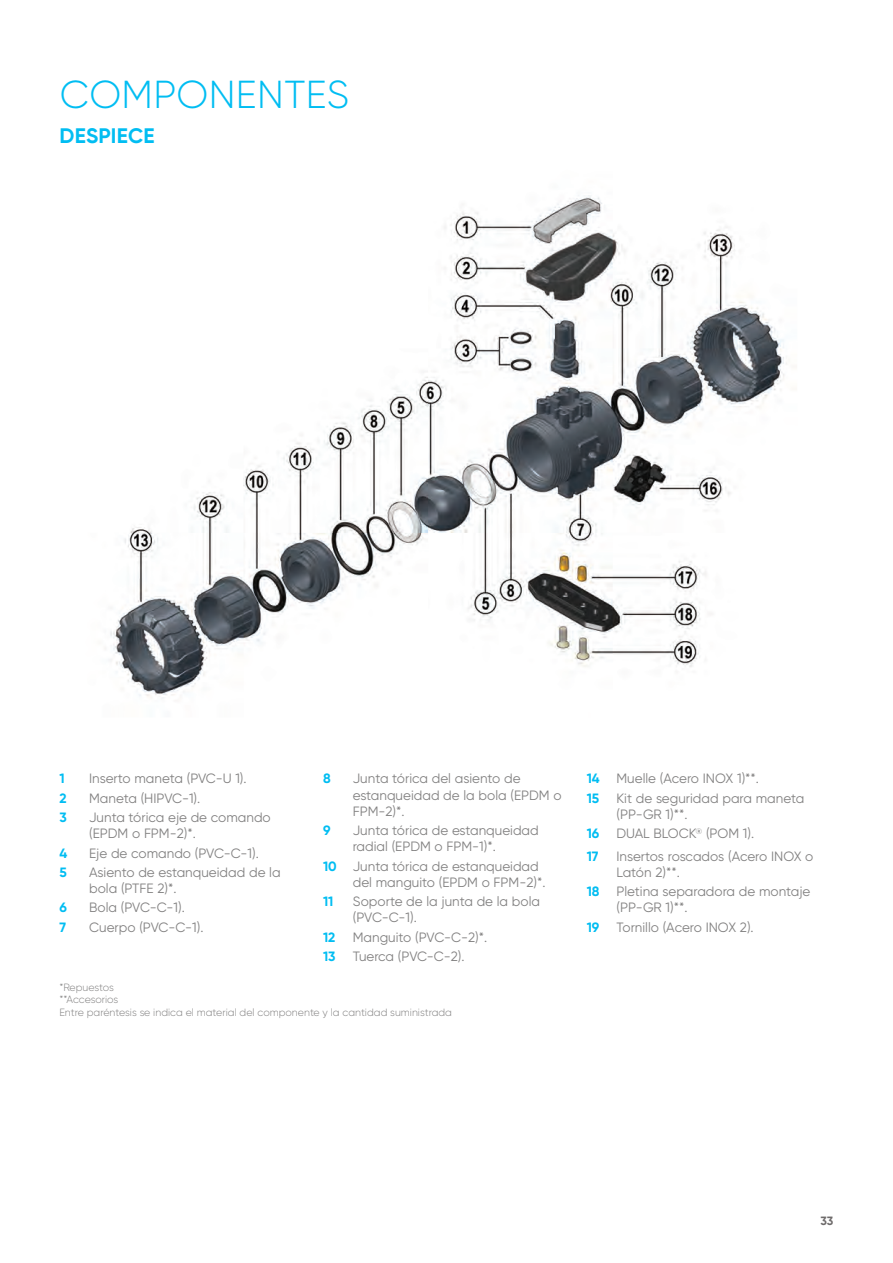
<style>
.page{position:relative;width:893px;height:1263px;background:#fff}
.page>*{position:absolute;margin:0;border:0;box-sizing:border-box;transform-origin:0 0}
.C-N-Titolo{font:300 39px "Gilroy";letter-spacing:.01em;color:#01bdf2}
.C-9-1-Sottotitolo{font:700 21px "Gilroy";letter-spacing:.01em;color:#01bdf2}
.TabVar3_Val2{font:13.5px/16.2px "Gilroy";color:#828181}
.TabVar3_Val1{font:700 13.5px "Gilroy";color:#01bdf2}
.t1{font:700 12px "Gilroy";color:#6e6b6b}
.C-9-1-NotaElencoComp{font:300 10.5px "Gilroy";color:#828181}
</style>
<div class="page">
<img style="left:105px;top:195px;width:682px;height:504px">
<p class="C-N-Titolo" style="left:60px;top:71px;width:291px">COMPONENTES</p>
<p class="C-9-1-Sottotitolo" style="left:59px;top:123px;width:96px">DESPIECE</p>
<p class="TabVar3_Val1" style="left:59px;top:770px;width:7px">1</p>
<p class="TabVar3_Val2" style="left:89px;top:770px;width:159px">Inserto maneta (PVC-U 1).</p>
<p class="TabVar3_Val1" style="left:59px;top:789px;width:9px">2</p>
<p class="TabVar3_Val2" style="left:89px;top:790px;width:113px">Maneta (HIPVC-1).</p>
<p class="TabVar3_Val1" style="left:59px;top:809px;width:9px">3</p>
<p class="TabVar3_Val2" style="left:89px;top:809px;width:183px">Junta tórica eje de comando (EPDM o FPM-2)*.</p>
<p class="TabVar3_Val1" style="left:59px;top:844px;width:9px">4</p>
<p class="TabVar3_Val2" style="left:89px;top:844px;width:171px">Eje de comando (PVC-C-1).</p>
<p class="TabVar3_Val1" style="left:59px;top:864px;width:9px">5</p>
<p class="TabVar3_Val2" style="left:89px;top:864px;width:193px">Asiento de estanqueidad de la bola (PTFE 2)*.</p>
<p class="TabVar3_Val1" style="left:59px;top:899px;width:9px">6</p>
<p class="TabVar3_Val2" style="left:89px;top:899px;width:97px">Bola (PVC-C-1).</p>
<p class="TabVar3_Val1" style="left:59px;top:918px;width:8px">7</p>
<p class="TabVar3_Val2" style="left:89px;top:919px;width:116px">Cuerpo (PVC-C-1).</p>
<p class="TabVar3_Val1" style="left:323px;top:770px;width:9px">8</p>
<p class="TabVar3_Val2" style="left:353px;top:770px;width:210px">Junta tórica del asiento de estanqueidad de la bola (EPDM o<br>FPM-2)*.</p>
<p class="TabVar3_Val1" style="left:323px;top:822px;width:9px">9</p>
<p class="TabVar3_Val2" style="left:353px;top:822px;width:188px">Junta tórica de estanqueidad radial (EPDM o FPM-1)*.</p>
<p class="TabVar3_Val1" style="left:323px;top:857px;width:15px">10</p>
<p class="TabVar3_Val2" style="left:353px;top:858px;width:188px">Junta tórica de estanqueidad</p>
<p class="TabVar3_Val2" style="left:353px;top:874px;width:194px">del manguito (EPDM o FPM-2)*.</p>
<p class="TabVar3_Val1" style="left:323px;top:893px;width:12px">11</p>
<p class="TabVar3_Val2" style="left:353px;top:893px;width:189px">Soporte de la junta de la bola (PVC-C-1).</p>
<p class="TabVar3_Val1" style="left:323px;top:928px;width:14px">12</p>
<p class="TabVar3_Val2" style="left:353px;top:929px;width:136px">Manguito (PVC-C-2)*.</p>
<p class="TabVar3_Val1" style="left:323px;top:948px;width:14px">13</p>
<p class="TabVar3_Val2" style="left:353px;top:948px;width:113px">Tuerca (PVC-C-2).</p>
<p class="C-9-1-NotaElencoComp" style="left:59px;top:981px;width:56px">*Repuestos</p>
<p class="C-9-1-NotaElencoComp" style="left:59px;top:993px;width:60px">**Accesorios</p>
<p class="C-9-1-NotaElencoComp" style="left:59px;top:1006px;width:394px">Entre paréntesis se indica el material del componente y la cantidad suministrada</p>
<p class="TabVar3_Val1" style="left:587px;top:770px;width:15px">14</p>
<p class="TabVar3_Val2" style="left:616px;top:770px;width:144px">Muelle (Acero INOX 1)**.</p>
<p class="TabVar3_Val1" style="left:587px;top:789px;width:14px">15</p>
<p class="TabVar3_Val2" style="left:616px;top:790px;width:189px">Kit de seguridad para maneta (PP-GR 1)**.</p>
<p class="TabVar3_Val1" style="left:587px;top:825px;width:14px">16</p>
<p class="TabVar3_Val2" style="left:616px;top:825px;width:139px">DUAL BLOCK<sup>®</sup> (POM 1).</p>
<p class="TabVar3_Val1" style="left:587px;top:847px;width:13px">17</p>
<p class="TabVar3_Val2" style="left:616px;top:848px;width:199px">Insertos roscados (Acero INOX o<br>Latón 2)**.</p>
<p class="TabVar3_Val1" style="left:587px;top:883px;width:14px">18</p>
<p class="TabVar3_Val2" style="left:616px;top:883px;width:195px">Pletina separadora de montaje (PP-GR 1)**.</p>
<p class="TabVar3_Val1" style="left:587px;top:918px;width:14px">19</p>
<p class="TabVar3_Val2" style="left:616px;top:919px;width:139px">Tornillo (Acero INOX 2).</p>
<p class="t1" style="left:820px;top:1213px;width:14px">33</p>
</div>
